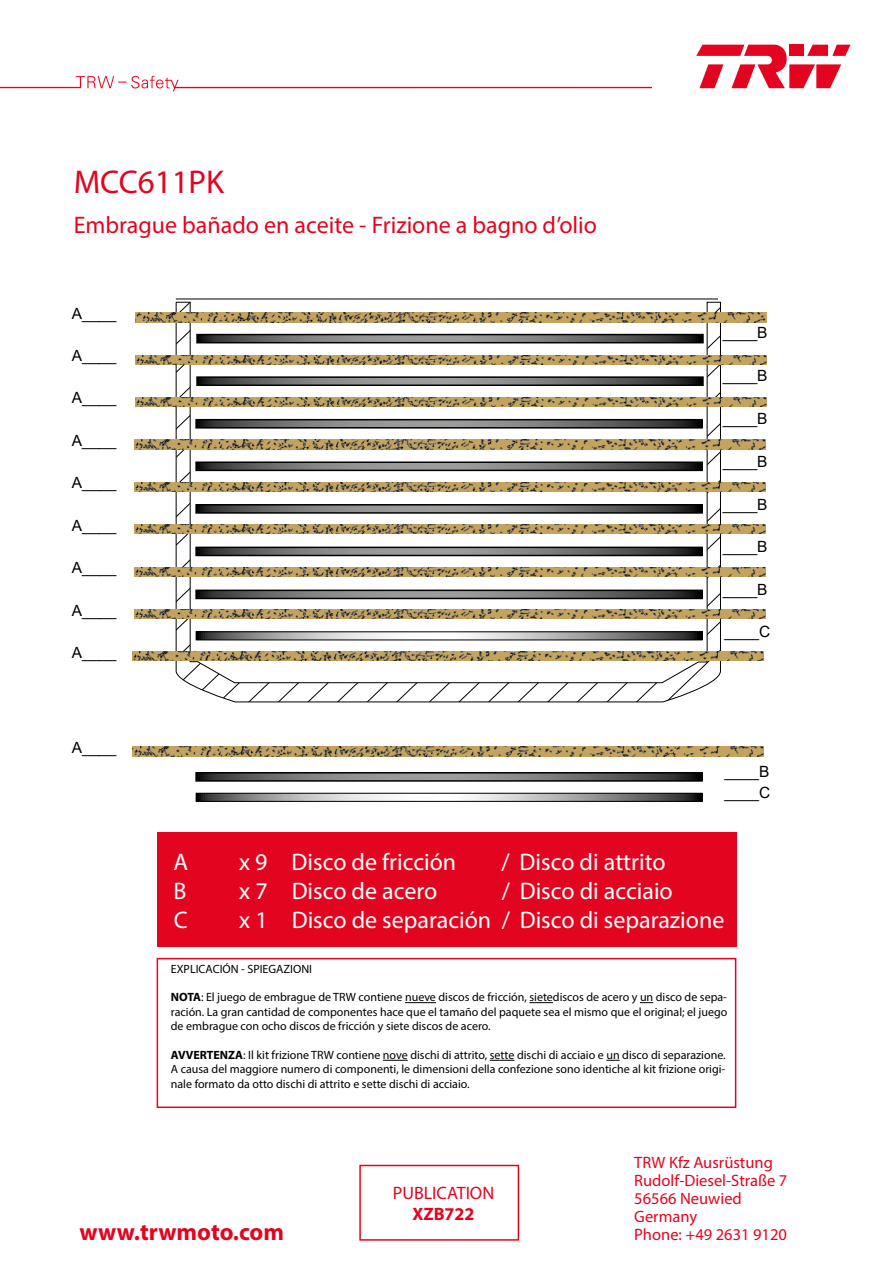
<style>
.page{position:relative;width:893px;height:1263px;background:#fff}
.page>*{position:absolute;margin:0;border:0;box-sizing:border-box;transform-origin:0 0}
.t1{font:33px "Myriad Pro";color:#e30520}
.t2{font:24px "Myriad Pro";color:#fff}
.t3{font:24px "Myriad Pro";color:#e30520}
.t4{font:700 24px "Myriad Pro";color:#e30520}
.t5{font:18px "Myriad Pro";color:#e30520}
.t6{font:700 18px "Myriad Pro";color:#e30520}
.t7{font:16.5px/18px "Myriad Pro";color:#e30520}
.t8{font:15.45px "Arial";color:#000}
.t9{font:12px/14.4px "Myriad Pro";color:#000;text-align:justify}
.s1{font-weight:700}
</style>
<div class="page">
<svg style="left:175px;top:302px;width:546px;height:400px"></svg>
<img style="left:134px;top:609px;width:632px;height:10px">
<img style="left:133px;top:652px;width:631px;height:9px">
<img style="left:134px;top:567px;width:632px;height:9px">
<img style="left:134px;top:525px;width:632px;height:9px">
<img style="left:134px;top:482px;width:632px;height:9px">
<img style="left:134px;top:440px;width:632px;height:9px">
<img style="left:136px;top:398px;width:631px;height:9px">
<img style="left:136px;top:355px;width:631px;height:9px">
<img style="left:136px;top:313px;width:631px;height:9px">
<svg style="left:198px;top:633px;width:502px;height:5px"></svg>
<div style="left:196px;top:631px;width:506px;height:9px;border:1px solid #000"></div>
<svg style="left:198px;top:795px;width:502px;height:5px"></svg>
<div style="left:196px;top:793px;width:506px;height:9px;border:1px solid #000"></div>
<svg style="left:198px;top:775px;width:502px;height:4px;background:#717171"></svg>
<div style="left:195px;top:772px;width:508px;height:10px;border:2px solid #000"></div>
<svg style="left:199px;top:379px;width:502px;height:4px;background:#717171"></svg>
<div style="left:196px;top:376px;width:508px;height:10px;border:2px solid #000"></div>
<svg style="left:198px;top:464px;width:502px;height:4px;background:#717171"></svg>
<div style="left:195px;top:461px;width:508px;height:10px;border:2px solid #000"></div>
<svg style="left:198px;top:422px;width:502px;height:4px;background:#717171"></svg>
<div style="left:195px;top:419px;width:508px;height:10px;border:2px solid #000"></div>
<svg style="left:198px;top:550px;width:502px;height:3px;background:#717171"></svg>
<div style="left:195px;top:547px;width:508px;height:9px;border:2px solid #000"></div>
<svg style="left:198px;top:593px;width:502px;height:3px;background:#717171"></svg>
<div style="left:195px;top:590px;width:508px;height:9px;border:2px solid #000"></div>
<svg style="left:198px;top:507px;width:502px;height:4px;background:#717171"></svg>
<div style="left:195px;top:504px;width:508px;height:10px;border:2px solid #000"></div>
<svg style="left:199px;top:337px;width:502px;height:3px;background:#717171"></svg>
<div style="left:196px;top:334px;width:508px;height:9px;border:2px solid #000"></div>
<div style="left:157px;top:832px;width:579px;height:115px;background:#e30520"></div>
<hr style="left:405px;top:1002px;width:31px;height:1px;background:#000">
<svg style="left:529px;top:1002px;width:24px;height:1px"></svg>
<svg style="left:640px;top:1002px;width:13px;height:1px"></svg>
<svg style="left:383px;top:1060px;width:25px;height:1px"></svg>
<svg style="left:490px;top:1060px;width:24px;height:1px"></svg>
<svg style="left:606px;top:1060px;width:14px;height:1px"></svg>
<div style="left:157px;top:958px;width:579px;height:150px;border:2px solid #e30520"></div>
<div style="left:359px;top:1165px;width:160px;height:76px;border:2px solid #e30520"></div>
<svg style="left:696px;top:45px;width:154px;height:43px"></svg>
<svg style="left:0;top:76px;width:652px;height:15px"></svg>
<hr style="left:176px;top:299px;width:542px;height:1px;background:#000">
<img style="left:133px;top:747px;width:631px;height:9px">
<h1 class="t1" style="left:74px;top:162px;width:152px">MCC611PK</h1>
<h2 class="t3" style="left:74px;top:210px;width:525px">Embrague bañado en aceite - Frizione a bagno d’olio</h2>
<p class="t8" style="left:72px;top:302px;width:46px">A____</p>
<p class="t8" style="left:72px;top:345px;width:46px">A____</p>
<p class="t8" style="left:72px;top:387px;width:46px">A____</p>
<p class="t8" style="left:72px;top:430px;width:46px">A____</p>
<p class="t8" style="left:72px;top:472px;width:46px">A____</p>
<p class="t8" style="left:72px;top:515px;width:46px">A____</p>
<p class="t8" style="left:72px;top:557px;width:46px">A____</p>
<p class="t8" style="left:72px;top:600px;width:46px">A____</p>
<p class="t8" style="left:72px;top:642px;width:46px">A____</p>
<p class="t8" style="left:72px;top:737px;width:46px">A____</p>
<p class="t8" style="left:723px;top:322px;width:46px">____B</p>
<p class="t8" style="left:723px;top:365px;width:46px">____B</p>
<p class="t8" style="left:723px;top:408px;width:46px">____B</p>
<p class="t8" style="left:723px;top:451px;width:46px">____B</p>
<p class="t8" style="left:723px;top:493px;width:46px">____B</p>
<p class="t8" style="left:723px;top:536px;width:46px">____B</p>
<p class="t8" style="left:723px;top:579px;width:46px">____B</p>
<p class="t8" style="left:725px;top:621px;width:47px">____C</p>
<p class="t8" style="left:725px;top:761px;width:46px">____B</p>
<p class="t8" style="left:725px;top:782px;width:47px">____C</p>
<h2 class="t2" style="left:174px;top:847px;width:16px">A</h2>
<h2 class="t2" style="left:239px;top:847px;width:219px">x 9 Disco de fricción</h2>
<h2 class="t2" style="left:502px;top:847px;width:166px">/ Disco di attrito</h2>
<h2 class="t2" style="left:174px;top:876px;width:15px">B</h2>
<h2 class="t2" style="left:239px;top:876px;width:200px">x 7 Disco de acero</h2>
<h2 class="t2" style="left:502px;top:876px;width:173px">/ Disco di acciaio</h2>
<h2 class="t2" style="left:174px;top:905px;width:15px">C</h2>
<h2 class="t2" style="left:239px;top:905px;width:487px">x 1 Disco de separación / Disco di separazione</h2>
<p class="t9" style="left:171px;top:961px;width:143px">EXPLICACIÓN - SPIEGAZIONI</p>
<p class="t9" style="left:171px;top:990px;width:558px"><span class="s1">NOTA</span>: El juego de embrague de TRW contiene nueve discos de fricción, sietediscos de acero y un disco de sepa&shy;ración. La gran cantidad de componentes hace que el tamaño del paquete sea el mismo que el original; el juego de embrague con ocho discos de fricción y siete discos de acero.</p>
<p class="t9" style="left:171px;top:1048px;width:556px"><span class="s1">AVVERTENZA</span>: Il kit frizione TRW contiene nove dischi di attrito, sette dischi di acciaio e un disco di separazione.<br>A causa del maggiore numero di componenti, le dimensioni della confezione sono identiche al kit frizione origi&shy;nale formato da otto dischi di attrito e sette dischi di acciaio.</p>
<h2 class="t4" style="left:79px;top:1216px;width:206px">www.trwmoto.com</h2>
<h3 class="t5" style="left:393px;top:1181px;width:103px">PUBLICATION</h3>
<h3 class="t6" style="left:412px;top:1202px;width:64px">XZB722</h3>
<h3 class="t7" style="left:634px;top:1153px;width:155px">TRW Kfz Ausrüstung<br>Rudolf-Diesel-Straße 7<br>56566 Neuwied<br>Germany<br>Phone: +49 2631 9120</h3>
</div>
